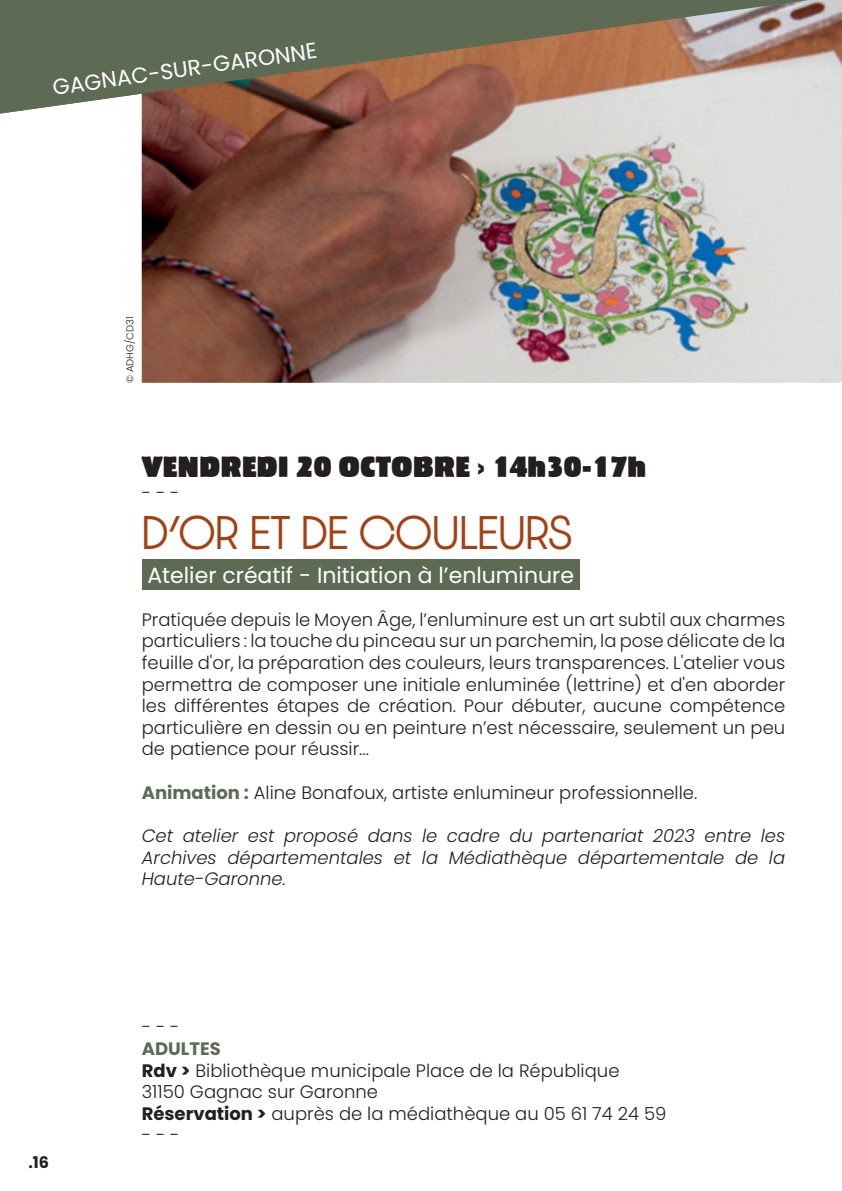
<style>
.page{position:relative;width:842px;height:1191px;background:#fff}
.page>*{position:absolute;margin:0;border:0;box-sizing:border-box;transform-origin:0 0}
.t1{font:300 40px "Dazzle Unicase";color:#a34114}
.t2{font:28px "Bariton LT Com";color:#231f20}
.t3{font:22px "Poppins";color:#fff}
.t4{font:300 18px/21.6px "Poppins";color:#231f20;text-align:justify}
.t5{font:italic 300 18px/21.6px "Poppins";color:#231f20;text-align:justify}
.t6{font:700 16px "Poppins";color:#231f20}
.t7{font:300 10px "Poppins";color:#231f20}
.s1{font-weight:700;color:#5d6b55}
.s2{font-weight:700}
</style>
<div class="page">
<img style="left:142px;top:0;width:700px;height:383px">
<div style="left:142px;top:559px;width:438px;height:31px;background:#5d6b55"></div>
<svg style="left:841px;top:0;width:1px;height:113px"></svg>
<svg style="left:0;top:0;width:808px;height:114px;background:#877a65"></svg>
<p class="t3" style="left:51px;top:75px;width:268px;rotate:-8deg">GAGNAC-SUR-GARONNE</p>
<p class="t7" style="left:124px;top:383px;width:68px;rotate:-90deg">© ADHG/CD31</p>
<h2 class="t2" style="left:142px;top:450px;width:506px">VENDREDI 20 OCTOBRE › 14h30-17h</h2>
<p class="t4" style="left:142px;top:481px;width:39px">- - -</p>
<h1 class="t1" style="left:142px;top:503px;width:432px">D’OR ET DE COULEURS</h1>
<p class="t3" style="left:147px;top:562px;width:428px">Atelier créatif - Initiation à l’enluminure</p>
<p class="t4" style="left:142px;top:609px;width:645px">Pratiquée depuis le Moyen Âge, l’enluminure est un art subtil aux charmes particuliers : la touche du pinceau sur un parchemin, la pose délicate de la feuille d'or, la préparation des couleurs, leurs transparences. L'atelier vous permettra de composer une initiale enluminée (lettrine) et d'en aborder les différentes étapes de création. Pour débuter, aucune compétence particulière en dessin ou en peinture n’est nécessaire, seulement un peu de patience pour réussir...</p>
<p class="t4" style="left:142px;top:781px;width:557px"><span class="s1">Animation :</span> Aline Bonafoux, artiste enlumineur professionnelle.</p>
<p class="t5" style="left:142px;top:825px;width:645px">Cet atelier est proposé dans le cadre du partenariat 2023 entre les Archives départementales et la Médiathèque départementale de la Haute-Garonne.</p>
<p class="t6" style="left:28px;top:1153px;width:22px">.16</p>
<p class="t4" style="left:142px;top:1016px;width:39px">- - -</p>
<p class="t4" style="left:142px;top:1038px;width:526px;text-align:left"><span class="s1">ADULTES<br></span><span class="s2">Rdv &gt;</span> Bibliothèque municipale Place de la République 31150 Gagnac sur Garonne<br><span class="s2">Réservation &gt;</span> auprès de la médiathèque au 05 61 74 24 59</p>
<p class="t4" style="left:142px;top:1124px;width:39px">- - -</p>
</div>
